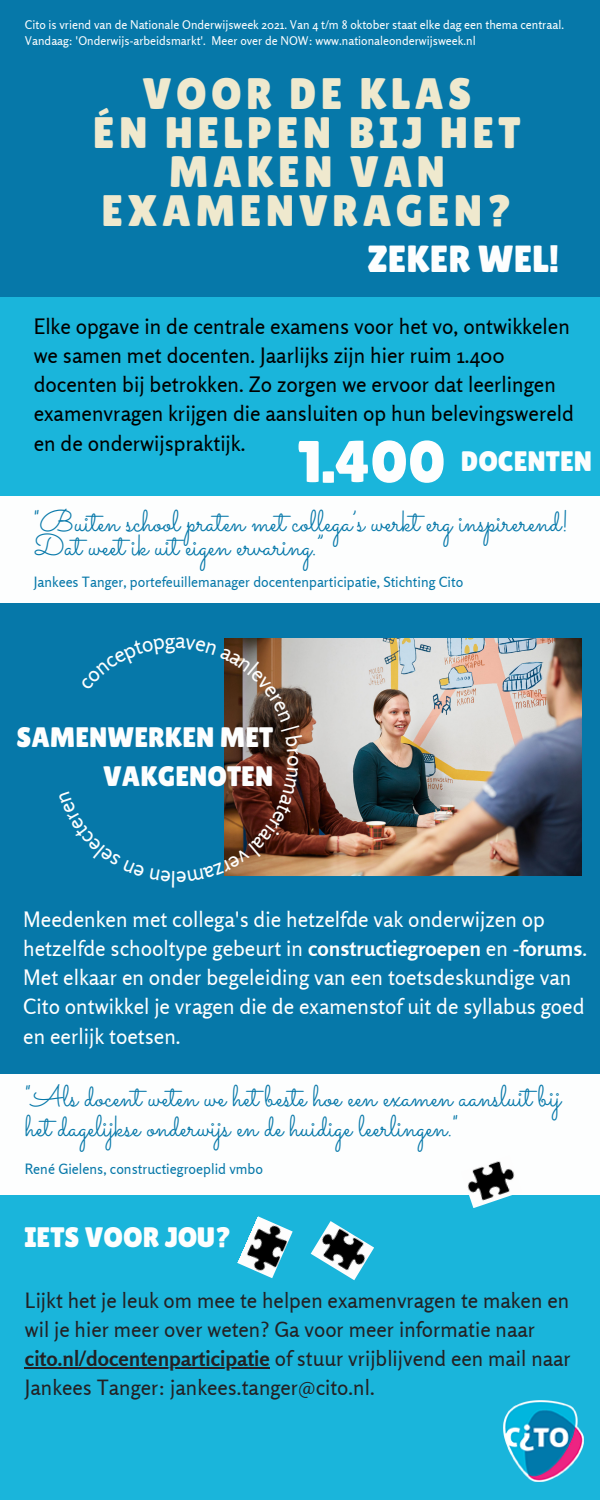
<style>
.page{position:relative;width:600px;height:1500px;background:#0678a9}
.page>*{position:absolute;margin:0;border:0;box-sizing:border-box;transform-origin:0 0}
.t1{font:59px "Lilita One";color:#fdfefe}
.t2{font:44px/39px "Lilita One";letter-spacing:.1em;color:#efe9ce;text-align:center}
.t3{font:37.7px "Lilita One";color:#fdfefe}
.t4{font:30.1px/23.2px "Sacramento";color:#0678a9}
.t5{font:30px "Sacramento";color:#0678a9}
.t6{font:28.2px/39px "Lilita One";color:#fdfefe;text-align:right}
.t7{font:21.7px "Rosario";color:#fdfefe}
.t8{font:21.2px/29.2px "Rosario";color:#fff}
.t9{font:21.2px/29.2px "Rosario";color:#000}
.t10{font:21px/29.2px "Rosario";color:#232124}
.t11{font:14.2px "Rosario";color:#0678a9}
.t12{font:14.1px "Rosario";color:#0678a9}
.t13{font:12px/16.5px "Rosario";color:#fdfefe}
.s1{font-weight:700}
</style>
<div class="page">
<div style="left:0;top:298px;width:600px;height:198px;background:#1ab5db"></div>
<div style="left:0;top:1195px;width:600px;height:305px;background:#1ab5db"></div>
<div style="left:0;top:497px;width:600px;height:106px;background:#fdfefe"></div>
<img style="left:224px;top:638px;width:357px;height:238px">
<div style="left:0;top:1074px;width:600px;height:121px;background:#fdfefe"></div>
<img style="left:237px;top:1216px;width:56px;height:62px">
<img style="left:311px;top:1221px;width:63px;height:59px">
<img style="left:467px;top:1161px;width:48px;height:47px">
<img style="left:504px;top:1401px;width:80px;height:80px">
<hr style="left:25px;top:1368px;width:245px;height:1px;background:#232124">
<svg style="left:224px;top:638px;width:80px;height:117px;background:#6c5545"></svg>
<svg style="left:224px;top:767px;width:75px;height:109px;background:#683621"></svg>
<p class="t13" style="left:25px;top:16px;width:541px">Cito is vriend van de Nationale Onderwijsweek 2021. Van 4 t/m 8 oktober staat elke dag een thema centraal.<br>Vandaag: 'Onderwijs-arbeidsmarkt'. Meer over de NOW: www.nationaleonderwijsweek.nl</p>
<p class="t2" style="left:143px;top:74px;width:330px">VOOR DE KLAS</p>
<p class="t2" style="left:93px;top:113px;width:429px">ÉN HELPEN BIJ HET<br>MAKEN VAN<br>EXAMENVRAGEN?</p>
<p class="t3" style="left:367px;top:237px;width:195px">ZEKER WEL!</p>
<p class="t9" style="left:34px;top:311px;width:542px">Elke opgave in de centrale examens voor het vo, ontwikkelen we samen met docenten. Jaarlijks zijn hier ruim 1.400 docenten bij betrokken. Zo zorgen we ervoor dat leerlingen examenvragen krijgen die aansluiten op hun belevingswereld en de onderwijspraktijk.</p>
<p class="t1" style="left:298px;top:428px;width:150px">1.400</p>
<p class="t6" style="left:461px;top:442px;width:133px">DOCENTEN</p>
<p class="t4" style="left:34px;top:509px;width:537px">"Buiten school praten met collega’s werkt erg inspirerend!<br>Dat weet ik uit eigen ervaring.”</p>
<p class="t12" style="left:34px;top:573px;width:431px">Jankees Tanger, portefeuillemanager docentenparticipatie, Stichting Cito</p>
<p class="t6" style="left:16px;top:718px;width:259px">SAMENWERKEN MET<br>VAKGENOTEN</p>
<p class="t7" style="left:309px;top:755px;width:13px;rotate:90deg">o</p>
<p class="t8" style="left:23px;top:904px;width:566px">Meedenken met collega's die hetzelfde vak onderwijzen op hetzelfde schooltype gebeurt in <span class="s1">constructiegroepen</span> en -<span class="s1">forums</span>.<br>Met elkaar en onder begeleiding van een toetsdeskundige van Cito ontwikkel je vragen die de examenstof uit de syllabus goed en eerlijk toetsen.</p>
<p class="t5" style="left:25px;top:1079px;width:537px">"Als docent weten we het beste hoe een examen aansluit bij</p>
<p class="t5" style="left:25px;top:1109px;width:435px">het dagelijkse onderwijs en de huidige leerlingen."</p>
<p class="t11" style="left:25px;top:1160px;width:240px">René Gielens, constructiegroeplid vmbo</p>
<p class="t6" style="left:24px;top:1218px;width:208px">IETS VOOR JOU?</p>
<p class="t10" style="left:25px;top:1285px;width:547px">Lijkt het je leuk om mee te helpen examenvragen te maken en wil je hier meer over weten? Ga voor meer informatie naar <span class="s1">cito.nl/docentenparticipatie</span> of stuur vrijblijvend een mail naar Jankees Tanger: jankees.tanger@cito.nl.</p>
</div>
